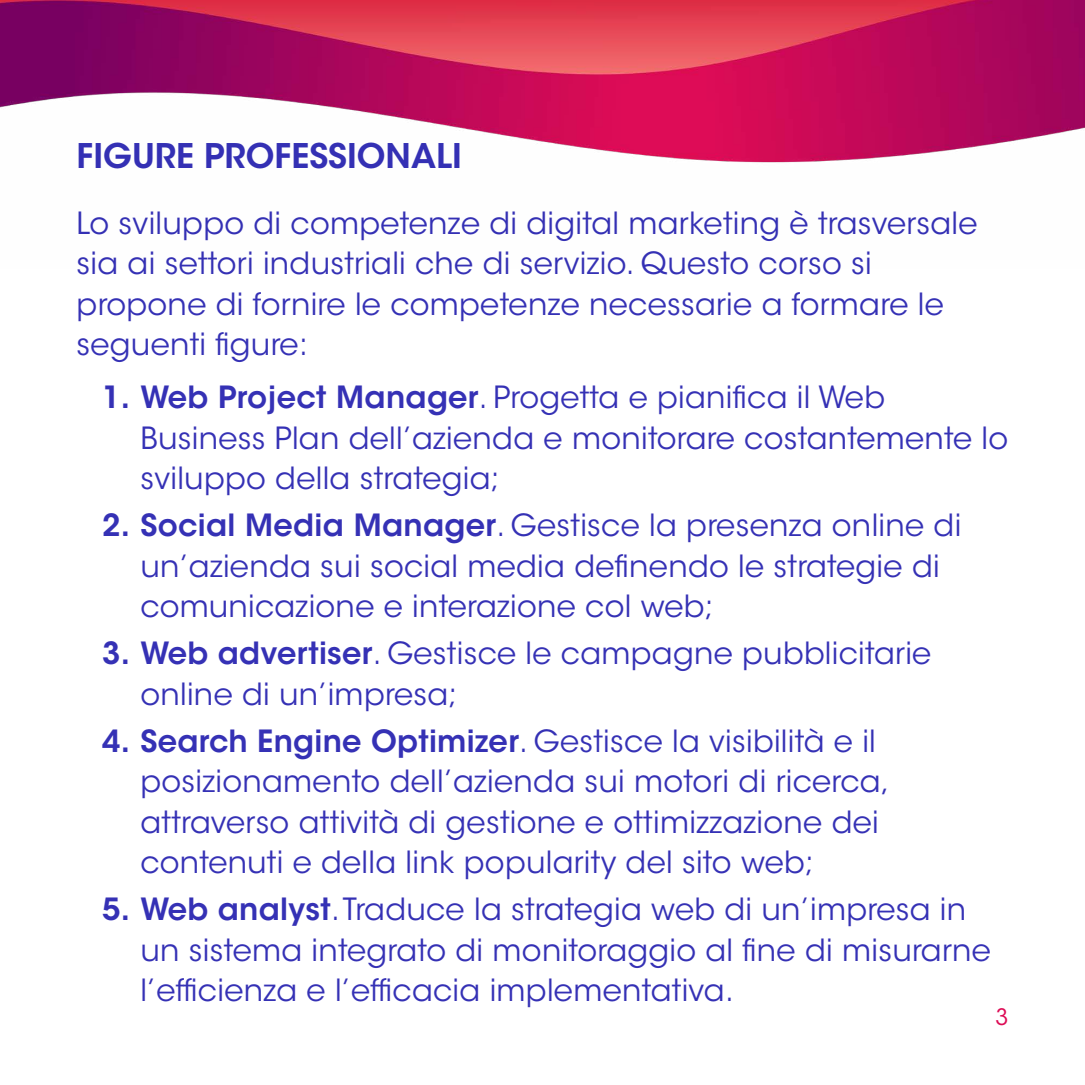
<style>
.page{position:relative;width:1085px;height:1085px;background:#fff}
.page>*{position:absolute;margin:0;border:0;box-sizing:border-box;transform-origin:0 0}
.t1{font:600 33.75px "ITC Avant Garde Std";color:#3531b5}
.t2{font:30.38px/40.5px "ITC Avant Garde Std";letter-spacing:.01em;color:#3531b5}
.t3{font:22.5px "ITC Avant Garde Std";color:#dd0c55}
.s1{font-weight:600}
</style>
<div class="page">
<img style="left:0;top:0;width:1084px;height:163px">
<p class="t1" style="left:77px;top:134px;width:386px">FIGURE PROFESSIONALI</p>
<p class="t2" style="left:77px;top:203px;width:902px">Lo sviluppo di competenze di digital marketing è trasversale sia ai settori industriali che di servizio. Questo corso si propone di fornire le competenze necessarie a formare le seguenti figure:</p>
<p class="t2" style="left:140px;top:377px;width:869px;text-indent:-38px"><span class="s1">1. Web Project Manager</span>. Progetta e pianifica il Web<br>Business Plan dell’azienda e monitorare costantemente lo sviluppo della strategia;</p>
<p class="t2" style="left:140px;top:505px;width:822px;text-indent:-38px"><span class="s1">2. Social Media Manager</span>. Gestisce la presenza online di un’azienda sui social media definendo le strategie di comunicazione e interazione col web;</p>
<p class="t2" style="left:140px;top:633px;width:792px;text-indent:-38px"><span class="s1">3. Web advertiser</span>. Gestisce le campagne pubblicitarie online di un’impresa;</p>
<p class="t2" style="left:140px;top:720px;width:750px;text-indent:-38px"><span class="s1">4. Search Engine Optimizer</span>. Gestisce la visibilità e il posizionamento dell’azienda sui motori di ricerca, attraverso attività di gestione e ottimizzazione dei contenuti e della link popularity del sito web;</p>
<p class="t2" style="left:140px;top:889px;width:851px;text-indent:-38px"><span class="s1">5. Web analyst</span>. Traduce la strategia web di un’impresa in un sistema integrato di monitoraggio al fine di misurarne l’efficienza e l’efficacia implementativa.</p>
<p class="t3" style="left:995px;top:1003px;width:14px">3</p>
</div>
